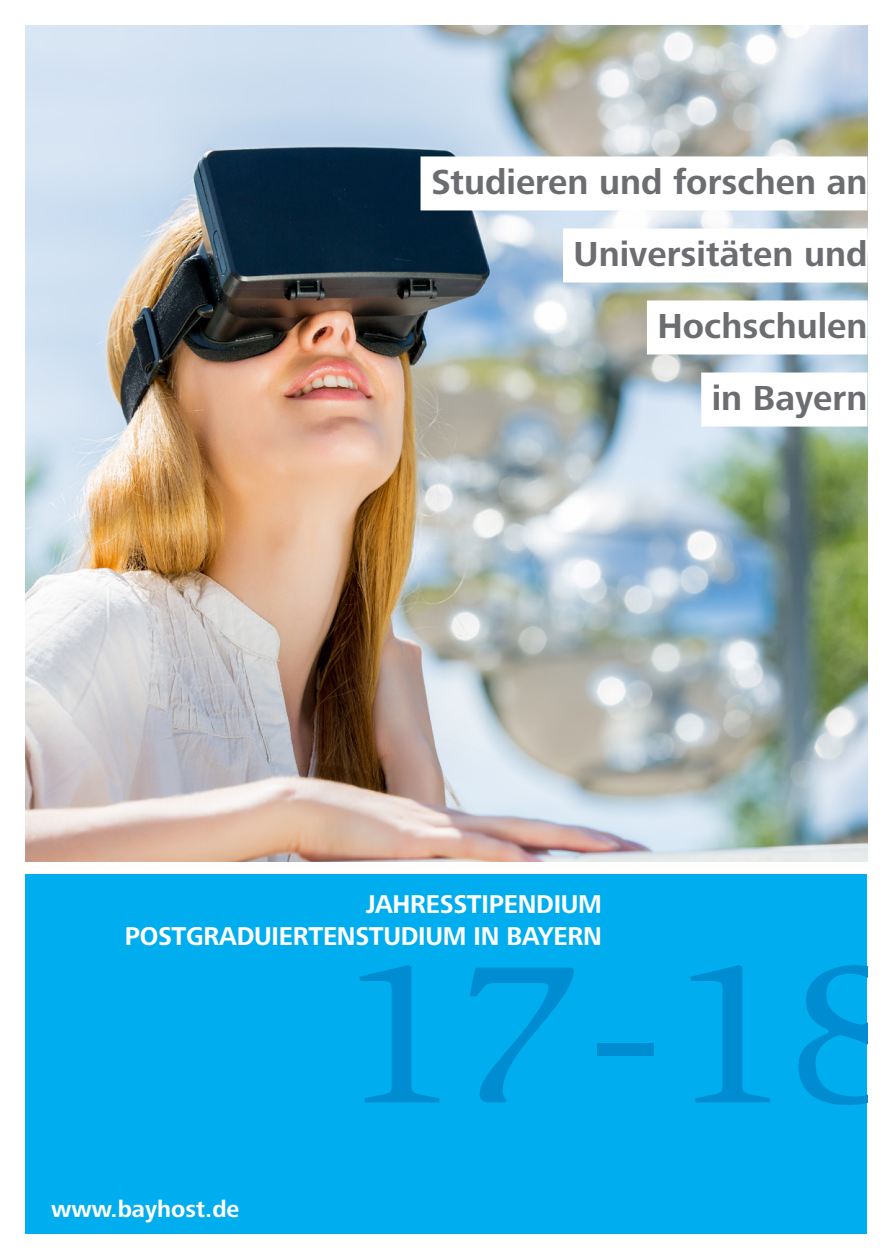
<style>
.page{position:relative;width:893px;height:1259px;background:#fff}
.page>*{position:absolute;margin:0;border:0;box-sizing:border-box;transform-origin:0 0}
.t1{font:204.9px "Slimbach";color:#008cd0;scale:1.25 1}
.t2{font:700 36px/72px "Frutiger Next LTW1 G";color:#6c6d70;text-align:right}
.t3{font:700 26.7px/32.1px "Frutiger Next LTW1 G";letter-spacing:-.01em;color:#fff;text-align:right;scale:.95 1}
.t4{font:700 24px "Frutiger Next LTW1 G";color:#fff}
</style>
<div class="page">
<img style="left:26px;top:26px;width:841px;height:835px">
<div style="left:421px;top:156px;width:446px;height:54px;background:#fff"></div>
<div style="left:563px;top:228px;width:304px;height:54px;background:#fff"></div>
<div style="left:647px;top:300px;width:220px;height:54px;background:#fff"></div>
<div style="left:701px;top:372px;width:166px;height:54px;background:#fff"></div>
<div style="left:26px;top:874px;width:841px;height:359px;background:#00aeef"></div>
<p class="t2" style="left:431px;top:147px;width:438px">Studieren und forschen an<br>Universitäten und<br>Hochschulen<br>in Bayern</p>
<p class="t3" style="left:125px;top:888px;width:504px">JAHRESSTIPENDIUM<br>POSTGRADUIERTENSTUDIUM IN BAYERN</p>
<p class="t4" style="left:51px;top:1195px;width:190px">www.bayhost.de</p>
<p class="t1" style="left:335px;top:916px;width:468px">17-18</p>
</div>
